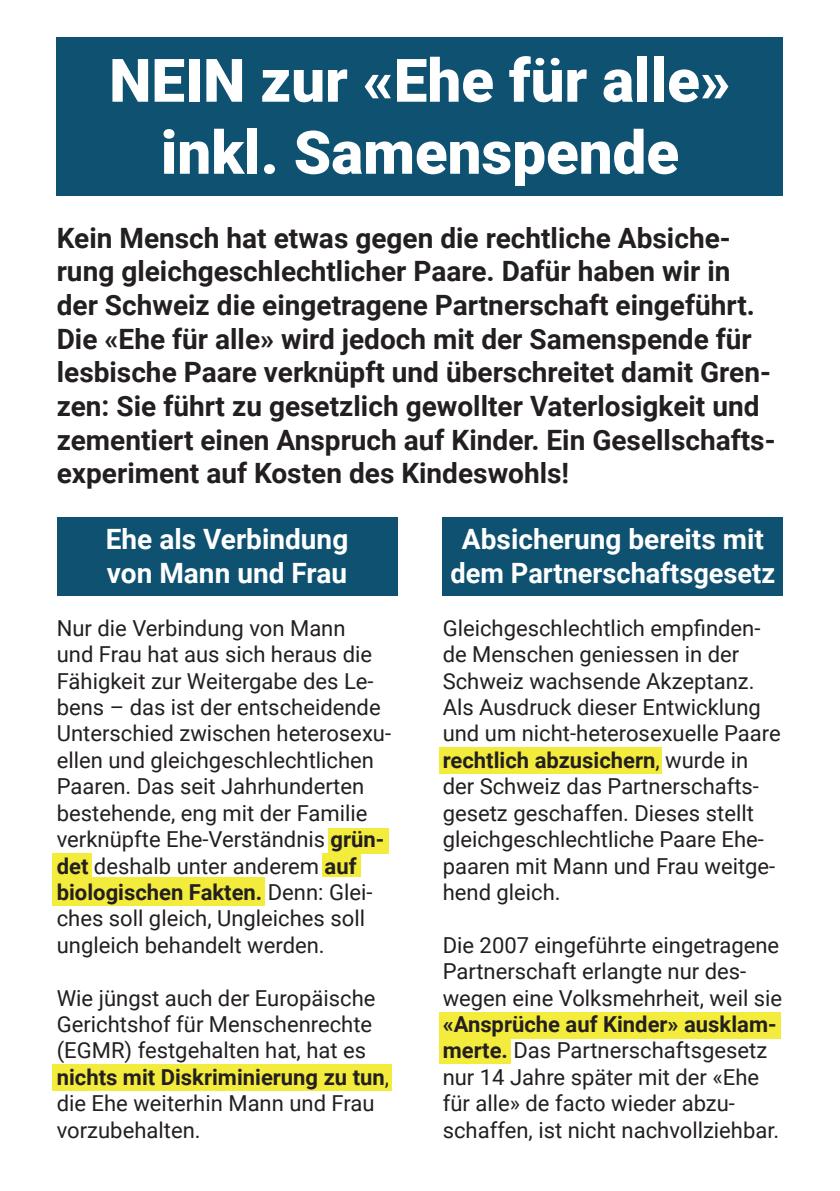
<style>
.page{position:relative;width:840px;height:1191px;background:#fff}
.page>*{position:absolute;margin:0;border:0;box-sizing:border-box;transform-origin:0 0}
.t1{font:900 60px/72px "Roboto";color:#fff;text-align:center}
.t2{font:700 28px/33.6px "Roboto";color:#231f20}
.t3{font:700 28px/33.6px "Roboto";color:#fff;text-align:center}
.t4{font:22px/26.4px "Roboto";color:#231f20}
.s1{font-weight:700}
</style>
<div class="page">
<div style="left:321px;top:853px;width:39px;height:23px;background:#f3ec3c"></div>
<div style="left:439px;top:1037px;width:71px;height:26px;background:#f3ec3c"></div>
<div style="left:439px;top:1012px;width:341px;height:26px;background:#f3ec3c"></div>
<div style="left:439px;top:747px;width:222px;height:26px;background:#f3ec3c"></div>
<div style="left:52px;top:1064px;width:340px;height:26px;background:#f3ec3c"></div>
<div style="left:328px;top:828px;width:60px;height:25px;background:#f3ec3c"></div>
<div style="left:52px;top:853px;width:39px;height:25px;background:#f3ec3c"></div>
<div style="left:52px;top:877px;width:213px;height:28px;background:#f3ec3c"></div>
<div style="left:442px;top:517px;width:340px;height:78px;background:#0e5171"></div>
<div style="left:57px;top:517px;width:340px;height:78px;background:#0e5171"></div>
<div style="left:57px;top:37px;width:725px;height:159px;background:#0e5171"></div>
<h1 class="t1" style="left:109px;top:42px;width:622px">NEIN zur «Ehe für alle» inkl. Samenspende</h1>
<p class="t2" style="left:57px;top:220px;width:720px">Kein Mensch hat etwas gegen die rechtliche Absiche&shy;rung gleichgeschlechtlicher Paare. Dafür haben wir in der Schweiz die eingetragene Partnerschaft eingeführt.<br>Die «Ehe für alle» wird jedoch mit der Samenspende für lesbische Paare verknüpft und überschreitet damit Gren&shy;zen: Sie führt zu gesetzlich gewollter Vaterlosigkeit und zementiert einen Anspruch auf Kinder. Ein Gesellschafts&shy;experiment auf Kosten des Kindeswohls!</p>
<p class="t3" style="left:106px;top:521px;width:244px;text-align:left">Ehe als Verbindung von Mann und Frau</p>
<p class="t4" style="left:57px;top:614px;width:336px">Nur die Verbindung von Mann<br>und Frau hat aus sich heraus die<br>Fähigkeit zur Weitergabe des Le&shy;bens – das ist der entscheidende<br>Unterschied zwischen heterosexu&shy;ellen und gleichgeschlechtlichen<br>Paaren. Das seit Jahrhunderten bestehende, eng mit der Familie verknüpfte Ehe-Verständnis <span class="s1">grün&shy;det</span> deshalb unter anderem <span class="s1">auf biologischen Fakten.</span> Denn: Glei&shy;ches soll gleich, Ungleiches soll ungleich behandelt werden.</p>
<p class="t4" style="left:57px;top:983px;width:333px">Wie jüngst auch der Europäische<br>Gerichtshof für Menschenrechte (EGMR) festgehalten hat, hat es <span class="s1">nichts mit Diskriminierung zu tun</span>, die Ehe weiterhin Mann und Frau vorzubehalten.</p>
<p class="t3" style="left:450px;top:521px;width:326px">Absicherung bereits mit dem Partnerschaftsgesetz</p>
<p class="t4" style="left:442px;top:614px;width:339px">Gleichgeschlechtlich empfinden&shy;de Menschen geniessen in der<br>Schweiz wachsende Akzeptanz.<br>Als Ausdruck dieser Entwicklung und um nicht-heterosexuelle Paare <span class="s1">rechtlich abzusichern</span>, wurde in der Schweiz das Partnerschafts&shy;gesetz geschaffen. Dieses stellt gleichgeschlechtliche Paare Ehe&shy;paaren mit Mann und Frau weitge&shy;hend gleich.</p>
<p class="t4" style="left:442px;top:931px;width:341px">Die 2007 eingeführte eingetragene<br>Partnerschaft erlangte nur des&shy;wegen eine Volksmehrheit, weil sie</p>
<p class="t4" style="left:442px;top:1010px;width:338px"><span class="s1">«Ansprüche auf Kinder» ausklam&shy;merte.</span> Das Partnerschaftsgesetz nur 14 Jahre später mit der «Ehe für alle» de facto wieder abzu&shy;schaffen, ist nicht nachvollziehbar.</p>
</div>
